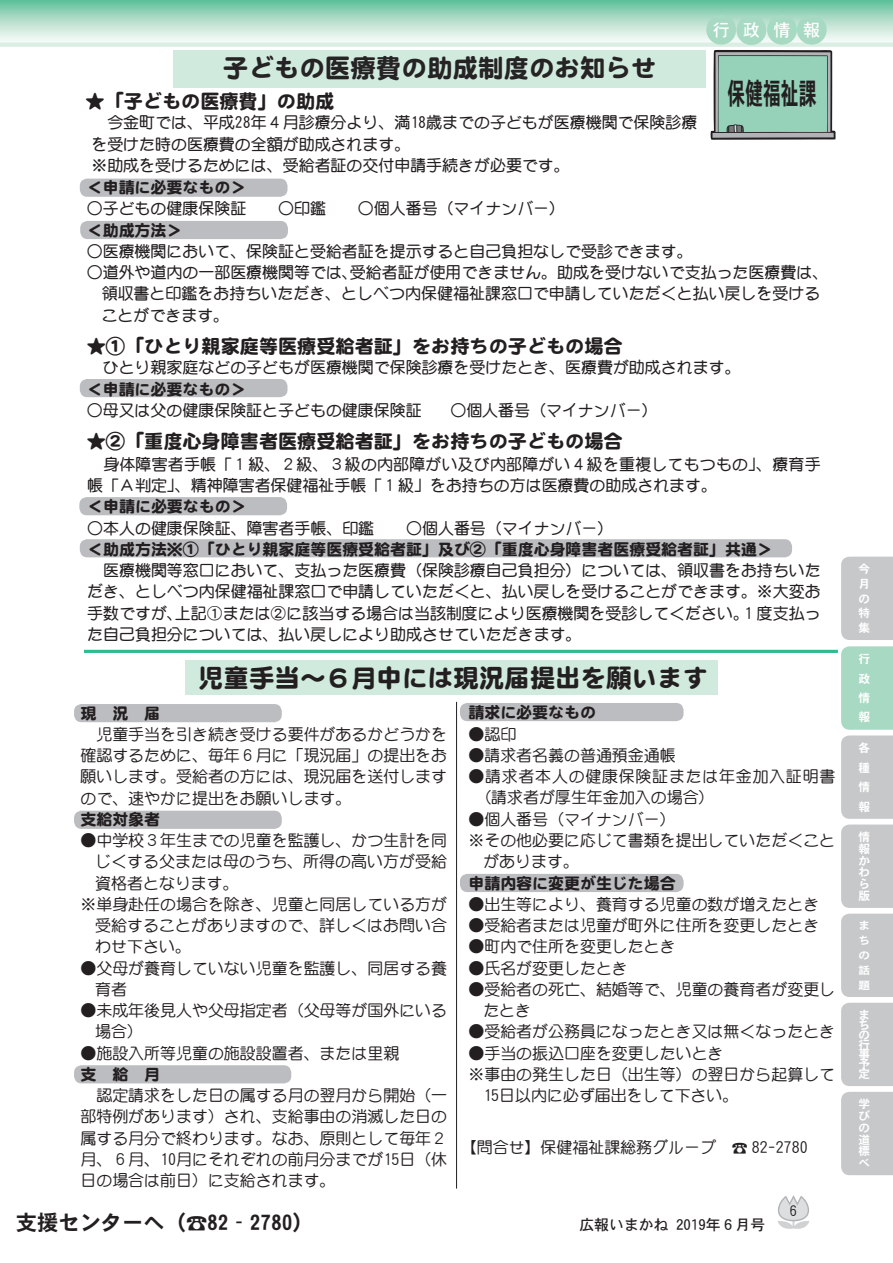
<style>
.page{position:relative;width:893px;height:1263px;background:#fff}
.page>*{position:absolute;margin:0;border:0;box-sizing:border-box;transform-origin:0 0}
.t1{font:29.7px "DFHS Gothic W7 WIN RKSJ H";color:#231f20;scale:.6 1}
.t2{font:25.5px "DF Maru Gothic SB WIN RKSJ H";color:#231f20}
.t3{font:25.5px "DF Maru Gothic SB WIN RKSJ H";color:#262324}
.t4{font:21.3px "DFHS Gothic W7 WIN RKSJ H";color:#231f20}
.t5{font:19.2px "DF Maru Gothic SB WIN RKSJ H";color:#231f20}
.t6{font:16.95px "DFHS Gothic W5 WIN RKSJ H";color:#fff}
.t7{font:15.9px/21.3px "DF Maru Gothic Md WIN RKSJ H";color:#231f20}
.t8{font:15.9px/21.3px "DF Maru Gothic Bd WIN RKSJ H";color:#231f20}
.t9{font:15.9px "DF Maru Gothic SB WIN RKSJ H";color:#231f20}
.t10{font:15.9px/21.3px "DF Maru Gothic Md WIN RKSJ H";letter-spacing:.05em;color:#231f20}
.t11{font:14.85px "DFHS Gothic W5 WIN RKSJ H";color:#231f20}
.t12{font:14.4px "DF Maru Gothic Md WIN RKSJ H";color:#231f20}
.t13{font:11.7px/11.7px "DFHS Gothic W7 WIN RKSJ H";color:#fff;text-align:justify}
.t14{font:10.5px/14.9px "DFHS Gothic W7 WIN RKSJ H";color:#fff;text-align:justify;scale:1.11 1}
.s1{font-family:"Koz Min Pr 6 N"}
</style>
<div class="page">
<svg style="left:0;top:0;width:893px;height:43px;background:#afddca"></svg>
<svg style="left:777px;top:1195px;width:32px;height:34px"></svg>
<hr style="left:0;top:43px;width:893px;height:4px;background:#daeee4">
<div style="left:706px;top:15px;width:30px;height:30px;background:#a7d9c3;border-radius:50%"></div>
<div style="left:736px;top:15px;width:30px;height:30px;background:#a7d9c3;border-radius:50%"></div>
<div style="left:767px;top:15px;width:30px;height:30px;background:#a7d9c3;border-radius:50%"></div>
<div style="left:797px;top:15px;width:30px;height:30px;background:#a7d9c3;border-radius:50%"></div>
<svg style="left:841px;top:646px;width:52px;height:262px;background:#bfd0ca"></svg>
<div style="left:841px;top:914px;width:52px;height:83px;background:#c7c8ca"></div>
<div style="left:841px;top:1003px;width:52px;height:83px;background:#c7c8ca"></div>
<div style="left:841px;top:1092px;width:52px;height:83px;background:#c7c8ca"></div>
<div style="left:841px;top:557px;width:52px;height:83px;background:#c7c8ca"></div>
<svg style="left:711px;top:50px;width:125px;height:90px;background:#92beac"></svg>
<div style="left:460px;top:703px;width:224px;height:18px;background:#bcbdc0;border-radius:8px"></div>
<div style="left:74px;top:704px;width:208px;height:18px;background:#bcbdc0;border-radius:8px"></div>
<div style="left:74px;top:811px;width:208px;height:18px;background:#bcbdc0;border-radius:8px"></div>
<div style="left:74px;top:1065px;width:217px;height:18px;background:#bcbdc0;border-radius:8px"></div>
<div style="left:460px;top:874px;width:224px;height:18px;background:#bcbdc0;border-radius:8px"></div>
<div style="left:173px;top:50px;width:533px;height:38px;background:#d1eade"></div>
<hr style="left:456px;top:702px;width:1px;height:486px;background:#231f20">
<div style="left:185px;top:661px;width:533px;height:34px;background:#d1eade"></div>
<svg style="left:135px;top:379px;width:149px;height:19px"></svg>
<div style="left:80px;top:379px;width:208px;height:18px;background:#bcbdc0;border-radius:8px"></div>
<div style="left:80px;top:539px;width:712px;height:18px;background:#bcbdc0;border-radius:8px"></div>
<div style="left:79px;top:497px;width:208px;height:18px;background:#bcbdc0;border-radius:8px"></div>
<div style="left:80px;top:179px;width:208px;height:18px;background:#bcbdc0;border-radius:8px"></div>
<div style="left:80px;top:221px;width:208px;height:18px;background:#bcbdc0;border-radius:8px"></div>
<hr style="left:84px;top:650px;width:754px;height:3px;background:#30bb91">
<h2 class="t3" style="left:223px;top:55px;width:435px">子どもの医療費の助成制度のお知らせ</h2>
<p class="t5" style="left:86px;top:92px;width:250px">★「子どもの医療費」の助成</p>
<p class="t8" style="left:91px;top:113px;width:607px">　今金町では、平成28年４月診療分より、満18歳までの子どもが医療機関で保険診療を受けた時の医療費の全額が助成されます。<br>※助成を受けるためには、受給者証の交付申請手続きが必要です。</p>
<p class="t6" style="left:713px;top:21px;width:19px">行</p>
<p class="t6" style="left:743px;top:22px;width:19px">政</p>
<p class="t6" style="left:773px;top:21px;width:19px">情</p>
<p class="t6" style="left:803px;top:21px;width:19px">報</p>
<h1 class="t1" style="left:727px;top:79px;width:150px">保健福祉課</h1>
<p class="t9" style="left:87px;top:179px;width:161px">＜申請に必要なもの&lt;</p>
<p class="t8" style="left:87px;top:198px;width:480px">○子どもの健康保険証　　○印鑑　　○個人番号（マイナンバー(</p>
<p class="t9" style="left:87px;top:222px;width:97px">＜助成方法&lt;</p>
<p class="t8" style="left:350px;top:241px;width:480px;text-indent:-263px">○医療機関において、保険証と受給者証を提示すると自己負担なしで受診できます。<br>受給者証が使用できません。助成を受けないで支払った医療費は、</p>
<p class="t8" style="left:102px;top:262px;width:720px;text-indent:-15px">○道外や道内の一部医療機関等では、<br>領収書と印鑑をお持ちいただき、としべつ内保健福祉課窓口で申請していただくと払い戻しを受けることができます。</p>
<p class="t5" style="left:87px;top:336px;width:537px">★①「ひとり親家庭等医療受給者証」をお持ちの子どもの場合</p>
<p class="t8" style="left:87px;top:358px;width:655px">　ひとり親家庭などの子どもが医療機関で保険診療を受けたとき、医療費が助成されます。</p>
<p class="t9" style="left:87px;top:381px;width:161px">＜申請に必要なもの&lt;</p>
<p class="t8" style="left:87px;top:400px;width:572px">○母又は父の健康保険証と子どもの健康保険証　　○個人番号（マイナンバー(</p>
<p class="t5" style="left:87px;top:432px;width:537px">★②「重度心身障害者医療受給者証」をお持ちの子どもの場合</p>
<p class="t8" style="left:87px;top:454px;width:735px">　身体障害者手帳「１級、２級、３級の内部障がい及び内部障がい４級を重複してもつもの」、療育手帳「Ａ判定」、精神障害者保健福祉手帳「１級」をお持ちの方は医療費の助成されます。</p>
<p class="t9" style="left:87px;top:499px;width:161px">＜申請に必要なもの&lt;</p>
<p class="t8" style="left:87px;top:518px;width:528px">○本人の健康保険証、障害者手帳、印鑑　　○個人番号（マイナンバー(</p>
<p class="t9" style="left:87px;top:541px;width:687px">＜助成方法※①「ひとり親家庭等医療受給者証」及び②「重度心身障害者医療受給者証」共通&lt;</p>
<p class="t8" style="left:87px;top:560px;width:735px;text-align:right">　医療機関等窓口において、支払った医療費（保険診療自己負担分）については、領収書をお持ちいただき、としべつ内保健福祉課窓口で申請していただくと、払い戻しを受けることができます。※大変お上記①または②に該当する場合は当該制度により医療機関を受診してください１。度支払っ</p>
<p class="t8" style="left:87px;top:603px;width:496px">手数ですが、<br>た自己負担分については、払い戻しにより助成させていただきます。</p>
<h2 class="t2" style="left:198px;top:665px;width:512px">児童手当～６月中には現況届提出を願います</h2>
<p class="t9" style="left:80px;top:705px;width:81px">現　況　届</p>
<p class="t7" style="left:80px;top:724px;width:368px;text-align:justify">　児童手当を引き続き受ける要件があるかどうかを確認するために、毎年６月に「現況届」の提出をお願いします。受給者の方には、現況届を送付しますので、速やかに提出をお願いします。</p>
<p class="t9" style="left:80px;top:811px;width:81px">支給対象者</p>
<p class="t7" style="left:80px;top:830px;width:368px">●中学校３年生までの児童を監護し、かつ生計を同</p>
<p class="t7" style="left:95px;top:851px;width:353px">じくする父または母のうち、所得の高い方が受給</p>
<p class="t7" style="left:95px;top:873px;width:145px">資格者となります。</p>
<p class="t7" style="left:80px;top:894px;width:368px">※単身赴任の場合を除き、児童と同居している方が</p>
<p class="t7" style="left:95px;top:915px;width:353px">受給することがありますので、詳しくはお問い合</p>
<p class="t7" style="left:95px;top:936px;width:97px">わせ下さい。</p>
<p class="t7" style="left:95px;top:958px;width:353px;text-indent:-15px">●父母が養育していない児童を監護し、同居する養育者</p>
<p class="t7" style="left:95px;top:1000px;width:353px;text-indent:-15px">●未成年後見人や父母指定者（父母等が国外にいる場合(</p>
<p class="t7" style="left:80px;top:1043px;width:320px">●施設入所等児童の施設設置者、または里親</p>
<p class="t9" style="left:80px;top:1066px;width:81px">支　給　月</p>
<p class="t7" style="left:80px;top:1085px;width:368px;text-align:justify">　認定請求をした日の属する月の翌月から開始（一部特例があります）され、支給事由の消滅した日の属する月分で終わります。なお、原則として毎年２月、６月、10月にそれぞれの前月分までが15日（休日の場合は前日）に支給されます。</p>
<h3 class="t4" style="left:-5px;top:1212px;width:320px">　支援センターへ)<span class="s1">☎</span>82‐2780(</h3>
<p class="t9" style="left:468px;top:705px;width:129px">請求に必要なもの</p>
<p class="t7" style="left:468px;top:724px;width:49px">●認印</p>
<p class="t7" style="left:468px;top:745px;width:209px">●請求者名義の普通預金通帳</p>
<p class="t10" style="left:475px;top:766px;width:361px;text-indent:-7px">●請求者本人の健康保険証または年金加入証明書（請求者が厚生年金加入の場合(</p>
<p class="t7" style="left:468px;top:809px;width:209px">●個人番号（マイナンバー(</p>
<p class="t7" style="left:468px;top:830px;width:368px">※その他必要に応じて書類を提出していただくこと</p>
<p class="t7" style="left:483px;top:851px;width:97px">があります。</p>
<p class="t9" style="left:468px;top:875px;width:209px">申請内容に変更が生じた場合</p>
<p class="t7" style="left:468px;top:894px;width:352px">●出生等により、養育する児童の数が増えたとき</p>
<p class="t7" style="left:468px;top:915px;width:352px">●受給者または児童が町外に住所を変更したとき</p>
<p class="t7" style="left:468px;top:936px;width:209px">●町内で住所を変更したとき</p>
<p class="t7" style="left:468px;top:958px;width:161px">●氏名が変更したとき</p>
<p class="t7" style="left:483px;top:979px;width:353px;text-indent:-15px">●受給者の死亡、結婚等で、児童の養育者が変更したとき</p>
<p class="t7" style="left:468px;top:1021px;width:368px">●受給者が公務員になったとき又は無くなったとき</p>
<p class="t7" style="left:468px;top:1043px;width:257px">●手当の振込口座を変更したいとき</p>
<p class="t7" style="left:468px;top:1064px;width:368px">※事由の発生した日（出生等）の翌日から起算して</p>
<p class="t7" style="left:483px;top:1085px;width:257px">15日以内に必ず届出をして下さい。</p>
<p class="t7" style="left:732px;top:1137px;width:77px"><span class="s1">☎</span> 82-2780</p>
<p class="t7" style="left:461px;top:1137px;width:257px">【問合せ】保健福祉課総務グループ</p>
<p class="t11" style="left:579px;top:1217px;width:91px">広報いまかね</p>
<p class="t11" style="left:676px;top:1217px;width:91px">2019年６月号</p>
<p class="t12" style="left:790px;top:1203px;width:9px">6</p>
<p class="t13" style="left:858px;top:562px;width:13px;line-height:14.5px;text-align:left">今月の特集</p>
<p class="t13" style="left:858px;top:649px;width:13px;line-height:19.5px">行政情報</p>
<p class="t13" style="left:858px;top:738px;width:13px;line-height:19.5px">各種情報</p>
<p class="t13" style="left:858px;top:831px;width:13px">情報かわら版</p>
<p class="t14" style="left:858px;top:918px;width:12px">まちの話題</p>
<p class="t13" style="left:858px;top:1010px;width:12px">ま</p>
<p class="t13" style="left:858px;top:1020px;width:12px;line-height:9.8px">ちの</p>
<p class="t13" style="left:858px;top:1039px;width:13px">行</p>
<p class="t13" style="left:858px;top:1049px;width:13px;line-height:9.8px">事予</p>
<p class="t13" style="left:858px;top:1068px;width:13px">定</p>
<p class="t13" style="left:858px;top:1099px;width:13px">学びの道標べ</p>
</div>
